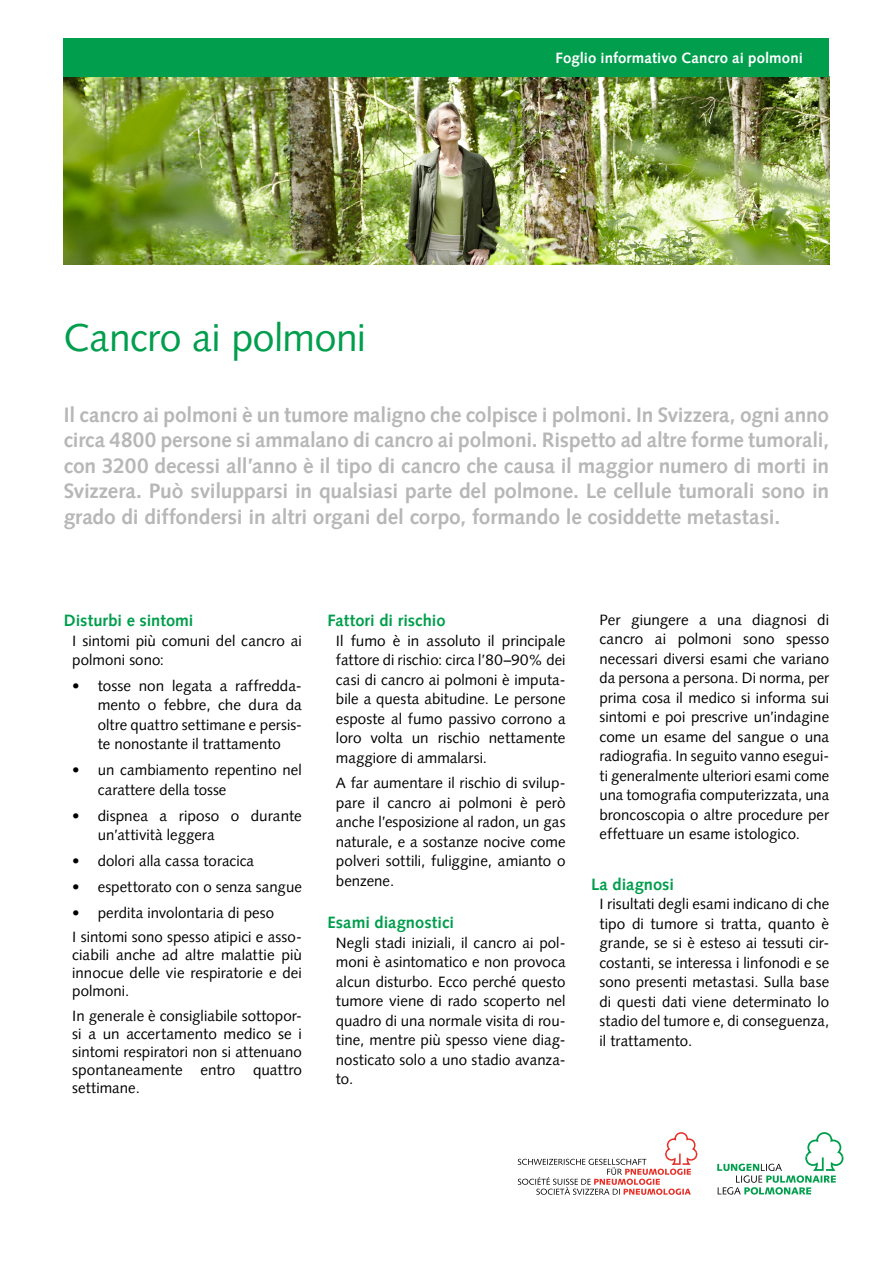
<style>
.page{position:relative;width:893px;height:1263px;background:#fff}
.page>*{position:absolute;margin:0;border:0;box-sizing:border-box;transform-origin:0 0}
.t1{font:39px "Syntax LT Pro";letter-spacing:-.01em;color:#009e4d}
.t2{font:700 21px/25.5px "Syntax LT Pro";letter-spacing:-.005em;color:#b8b7b7;text-align:justify}
.t3{font:700 16.5px "Syntax LT Pro";color:#009e4d}
.t4{font:15px/19.5px "Syntax LT Pro";color:#000;text-align:justify}
.t5{font:700 15px "Syntax LT Pro";letter-spacing:.005em;color:#fff}
</style>
<div class="page">
<svg style="left:717px;top:1132px;width:126px;height:62px"></svg>
<img style="left:64px;top:77px;width:765px;height:188px">
<div style="left:64px;top:38px;width:765px;height:39px;background:#009e4d"></div>
<svg style="left:518px;top:1132px;width:179px;height:62px"></svg>
<h1 class="t1" style="left:64px;top:314px;width:304px">Cancro ai polmoni</h1>
<p class="t5" style="left:555px;top:49px;width:249px">Foglio informativo Cancro ai polmoni</p>
<p class="t2" style="left:64px;top:402px;width:767px">Il cancro ai polmoni è un tumore maligno che colpisce i polmoni. In Svizzera, ogni anno circa 4800 persone si ammalano di cancro ai polmoni. Rispetto ad altre forme tumorali, con 3200 decessi all’anno è il tipo di cancro che causa il maggior numero di morti in Svizzera. Può svilupparsi in qualsiasi parte del polmone. Le cellule tumorali sono in grado di diffondersi in altri organi del corpo, formando le cosiddette metastasi.</p>
<p class="t3" style="left:64px;top:611px;width:131px">Disturbi e sintomi</p>
<p class="t4" style="left:72px;top:631px;width:231px">I sintomi più comuni del cancro ai polmoni sono:</p>
<p class="t4" style="left:98px;top:676px;width:206px;text-indent:-26px">• tosse non legata a raffredda&shy;mento o febbre, che dura da oltre quattro settimane e persis&shy;te nonostante il trattamento</p>
<p class="t4" style="left:98px;top:760px;width:206px;text-indent:-26px">• un cambiamento repentino nel carattere della tosse</p>
<p class="t4" style="left:98px;top:806px;width:206px;text-indent:-26px">• dispnea a riposo o durante un’attività leggera</p>
<p class="t4" style="left:72px;top:851px;width:183px">• dolori alla cassa toracica</p>
<p class="t4" style="left:72px;top:877px;width:231px">• espettorato con o senza sangue</p>
<p class="t4" style="left:72px;top:900px;width:231px;line-height:24.3px">• perdita involontaria di peso<br>I sintomi sono spesso atipici e asso-</p>
<p class="t4" style="left:72px;top:946px;width:231px;line-height:18px">ciabili anche ad altre malattie più innocue delle vie respiratorie e dei polmoni.</p>
<p class="t4" style="left:72px;top:1006px;width:231px;line-height:18px">In generale è consigliabile sottopor&shy;si a un accertamento medico se i sintomi respiratori non si attenuano spontaneamente entro quattro settimane.</p>
<p class="t3" style="left:327px;top:611px;width:120px">Fattori di rischio</p>
<p class="t4" style="left:336px;top:631px;width:231px">Il fumo è in assoluto il principale fattore di rischio: circa l’80–90% dei casi di cancro ai polmoni è imputa&shy;bile a questa abitudine. Le persone esposte al fumo passivo corrono a loro volta un rischio nettamente maggiore di ammalarsi.</p>
<p class="t4" style="left:336px;top:773px;width:231px">A far aumentare il rischio di svilup&shy;pare il cancro ai polmoni è però anche l’esposizione al radon, un gas naturale, e a sostanze nocive come polveri sottili, fuliggine, amianto o benzene.</p>
<p class="t3" style="left:327px;top:913px;width:128px">Esami diagnostici</p>
<p class="t4" style="left:336px;top:933px;width:231px">Negli stadi iniziali, il cancro ai pol&shy;moni è asintomatico e non provoca alcun disturbo. Ecco perché questo tumore viene di rado scoperto nel quadro di una normale visita di rou&shy;tine, mentre più spesso viene diag&shy;nosticato solo a uno stadio avanza&shy;to.</p>
<p class="t4" style="left:600px;top:610px;width:231px">Per giungere a una diagnosi di cancro ai polmoni sono spesso necessari diversi esami che variano da persona a persona. Di norma, per prima cosa il medico si informa sui sintomi e poi prescrive un’indagine come un esame del sangue o una radiografia. In seguito vanno esegui&shy;ti generalmente ulteriori esami come una tomografia computerizzata, una broncoscopia o altre procedure per effettuare un esame istologico.</p>
<p class="t3" style="left:591px;top:874px;width:85px">La diagnosi</p>
<p class="t4" style="left:600px;top:894px;width:231px">I risultati degli esami indicano di che tipo di tumore si tratta, quanto è grande, se si è esteso ai tessuti cir&shy;costanti, se interessa i linfonodi e se sono presenti metastasi. Sulla base di questi dati viene determinato lo stadio del tumore e, di conseguenza, il trattamento.</p>
</div>
